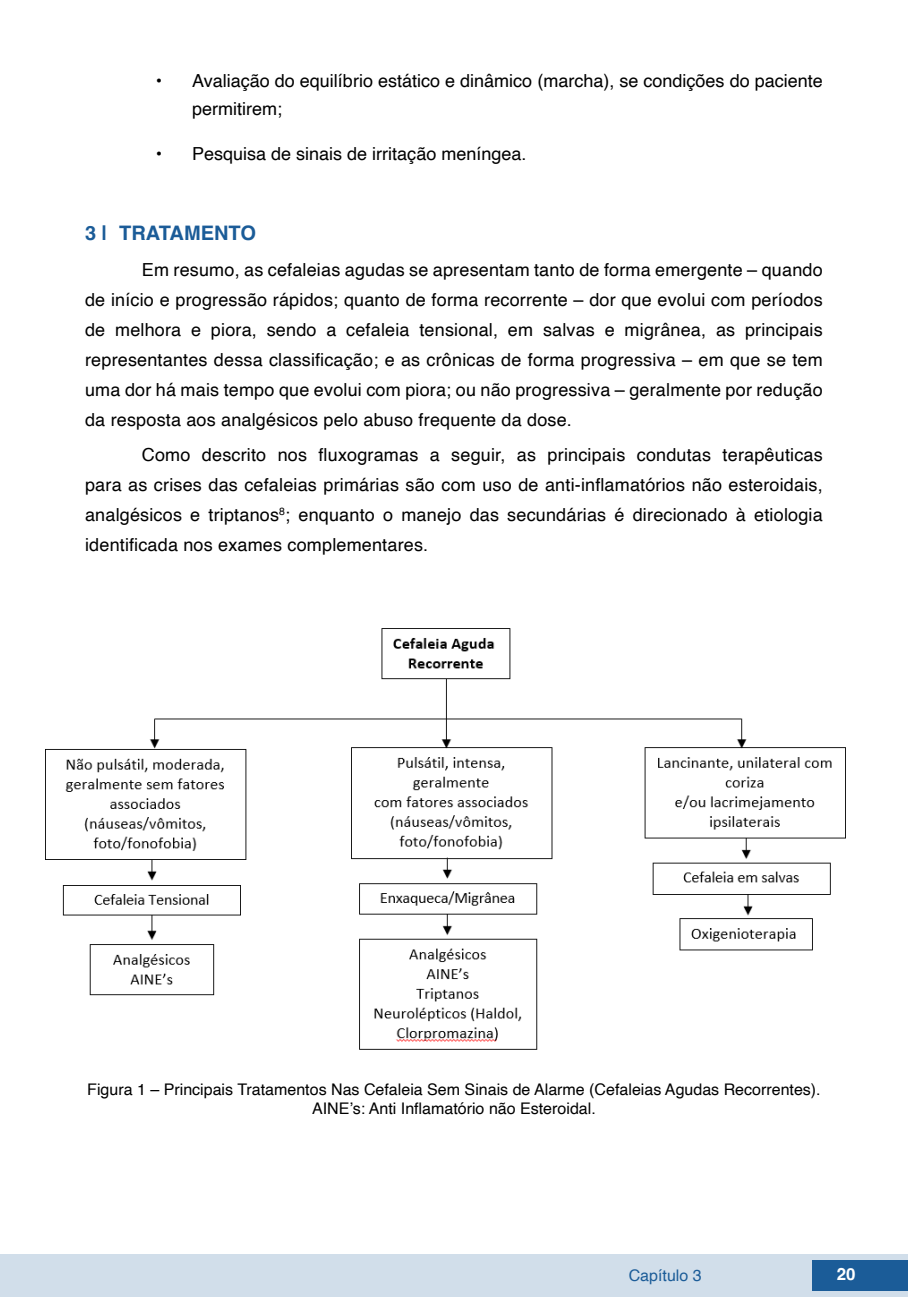
<style>
.page{position:relative;width:908px;height:1304px;background:#fff}
.page>*{position:absolute;margin:0;border:0;box-sizing:border-box;transform-origin:0 0}
.t1{font:700 20px "Helvetica";color:#1b5c98}
.txt{font:18px/30px "Helvetica";color:#000;text-align:justify}
.t2{font:700 16.8px "Helvetica";color:#fff}
.imagens_graf_tab{font:16px/19.2px "Helvetica";color:#000;text-align:center}
.t3{font:16px "Helvetica";color:#1b5c98}
</style>
<div class="page">
<div style="left:0;top:1254px;width:906px;height:43px;background:#d1deea"></div>
<div style="left:812px;top:1261px;width:95px;height:30px;background:#1b5c98"></div>
<img style="left:45px;top:628px;width:801px;height:422px">
<p class="txt" style="left:192px;top:67px;width:632px;line-height:28px;text-indent:-36px">• Avaliação do equilíbrio estático e dinâmico (marcha), se condições do paciente permitirem;</p>
<p class="txt" style="left:156px;top:139px;width:372px">• Pesquisa de sinais de irritação meníngea.</p>
<p class="t1" style="left:85px;top:221px;width:172px">3 | TRATAMENTO</p>
<p class="txt" style="left:85px;top:255px;width:738px;text-indent:57px">Em resumo, as cefaleias agudas se apresentam tanto de forma emergente – quando de início e progressão rápidos; quanto de forma recorrente – dor que evolui com períodos de melhora e piora, sendo a cefaleia tensional, em salvas e migrânea, as principais representantes dessa classificação; e as crônicas de forma progressiva – em que se tem uma dor há mais tempo que evolui com piora; ou não progressiva – geralmente por redução da resposta aos analgésicos pelo abuso frequente da dose.</p>
<p class="txt" style="left:85px;top:441px;width:738px;text-indent:57px">Como descrito nos fluxogramas a seguir, as principais condutas terapêuticas para as crises das cefaleias primárias são com uso de anti-inflamatórios não esteroidais, analgésicos e triptanos<sup>8</sup>; enquanto o manejo das secundárias é direcionado à etiologia identificada nos exames complementares.</p>
<p class="imagens_graf_tab" style="left:87px;top:1080px;width:734px">Figura 1 – Principais Tratamentos Nas Cefaleia Sem Sinais de Alarme (Cefaleias Agudas Recorrentes).<br>AINE’s: Anti Inflamatório não Esteroidal.</p>
<p class="t3" style="left:628px;top:1263px;width:74px">Capítulo 3</p>
<p class="t2" style="left:836px;top:1264px;width:20px">20</p>
</div>
